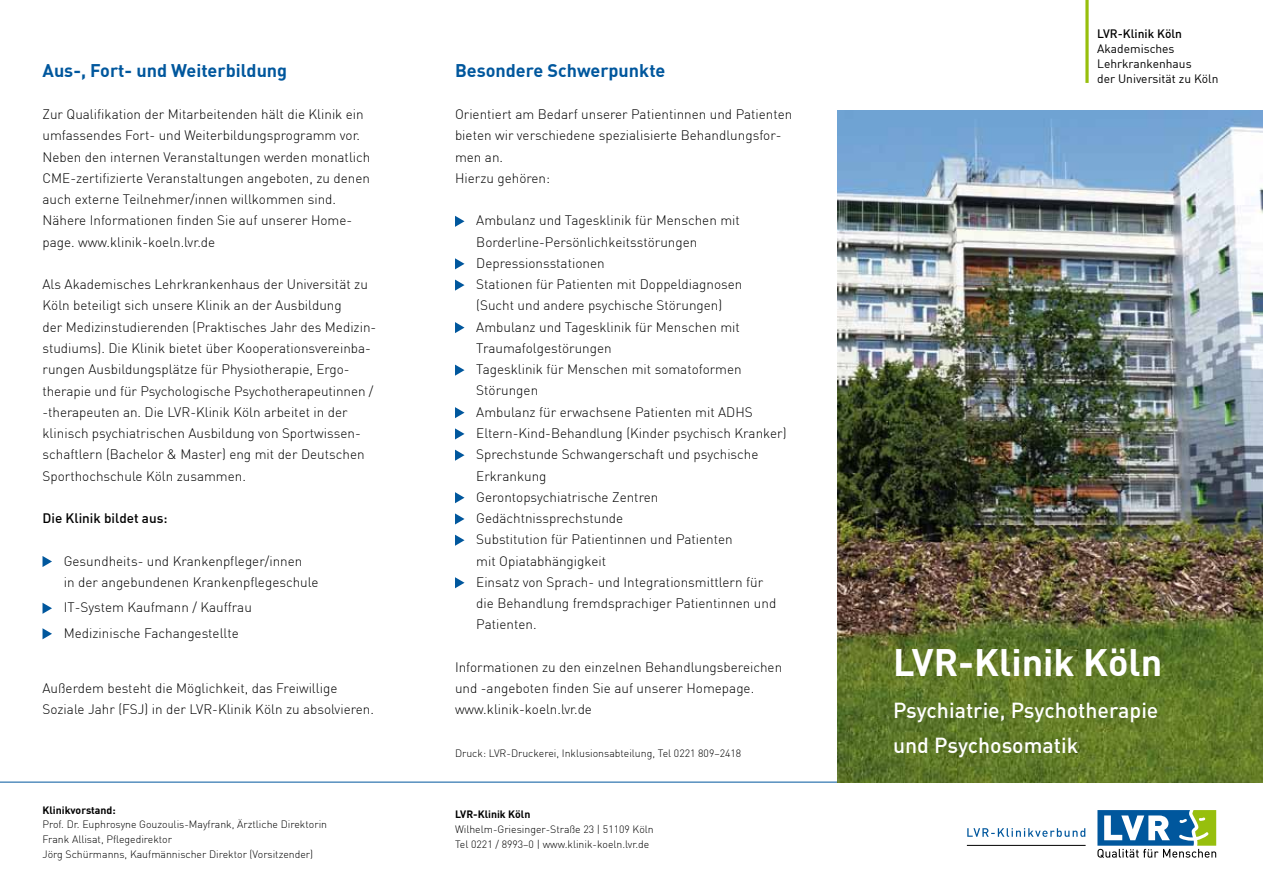
<style>
.page{position:relative;width:1263px;height:893px;background:#fff}
.page>*{position:absolute;margin:0;border:0;box-sizing:border-box;transform-origin:0 0}
.t1{font:700 37.5px "DIN";color:#fff}
.t2{font:500 21.3px/34.2px "DIN";color:#fff}
.t3{font:700 18px "DIN";color:#00579d}
.t4{font:300 13.5px/21.3px "DIN";color:#000}
.t5{font:500 13.5px "DIN";color:#000}
.t6{font:12px/14.9px "DIN";color:#000}
.t7{font:500 12px "DIN";color:#000}
.t8{font:300 10.5px/14.9px "DIN";color:#000}
.t9{font:700 10.5px "DIN";color:#000}
</style>
<div class="page">
<hr style="left:0;top:782px;width:860px;height:1px;background:#00579d">
<div style="left:838px;top:782px;width:425px;height:111px;background:#fff"></div>
<svg style="left:1085px;top:0;width:4px;height:83px"></svg>
<svg style="left:967px;top:828px;width:118px;height:9px"></svg>
<svg style="left:1097px;top:810px;width:119px;height:48px"></svg>
<hr style="left:967px;top:845px;width:118px;height:1px;background:#000">
<img style="left:838px;top:111px;width:425px;height:671px">
<svg style="left:43px;top:556px;width:9px;height:11px"></svg>
<svg style="left:43px;top:603px;width:9px;height:11px"></svg>
<svg style="left:43px;top:628px;width:9px;height:11px"></svg>
<svg style="left:455px;top:216px;width:9px;height:11px"></svg>
<svg style="left:455px;top:258px;width:9px;height:11px"></svg>
<svg style="left:455px;top:280px;width:9px;height:11px"></svg>
<svg style="left:455px;top:322px;width:9px;height:11px"></svg>
<svg style="left:455px;top:365px;width:9px;height:11px"></svg>
<svg style="left:455px;top:407px;width:9px;height:11px"></svg>
<svg style="left:455px;top:428px;width:9px;height:11px"></svg>
<svg style="left:455px;top:450px;width:9px;height:11px"></svg>
<svg style="left:455px;top:492px;width:9px;height:11px"></svg>
<svg style="left:455px;top:513px;width:9px;height:11px"></svg>
<svg style="left:455px;top:535px;width:9px;height:11px"></svg>
<svg style="left:455px;top:577px;width:9px;height:11px"></svg>
<h3 class="t3" style="left:43px;top:58px;width:246px">Aus-, Fort- und Weiterbildung</h3>
<p class="t4" style="left:43px;top:103px;width:329px">Zur Qualifikation der Mitarbeitenden hält die Klinik ein umfassendes Fort- und Weiterbildungsprogramm vor.<br>Neben den internen Veranstaltungen werden monatlich CME-zertifizierte Veranstaltungen angeboten, zu denen auch externe Teilnehmer/innen willkommen sind.<br>Nähere Informationen finden Sie auf unserer Home&shy;page. www.klinik-koeln.lvr.de</p>
<p class="t4" style="left:43px;top:274px;width:333px">Als Akademisches Lehrkrankenhaus der Universität zu Köln beteiligt sich unsere Klinik an der Ausbildung<br>der Medizinstudierenden (Praktisches Jahr des Medizin&shy;studiums). Die Klinik bietet über Kooperationsvereinba&shy;rungen Ausbildungsplätze für Physiotherapie, Ergo&shy;therapie und für Psychologische Psychotherapeutinnen / -therapeuten an. Die LVR-Klinik Köln arbeitet in der klinisch psychiatrischen Ausbildung von Sportwissen&shy;schaftlern (Bachelor &amp; Master) eng mit der Deutschen Sporthochschule Köln zusammen.</p>
<p class="t5" style="left:43px;top:510px;width:127px">Die Klinik bildet aus:</p>
<p class="t4" style="left:64px;top:550px;width:256px">Gesundheits- und Krankenpfleger/innen<br>in der angebundenen Krankenpflegeschule</p>
<p class="t4" style="left:64px;top:595px;width:190px;line-height:25.5px">IT-System Kaufmann / Kauffrau<br>Medizinische Fachangestellte</p>
<p class="t4" style="left:43px;top:677px;width:333px">Außerdem besteht die Möglichkeit, das Freiwillige<br>Soziale Jahr (FSJ) in der LVR-Klinik Köln zu absolvieren.</p>
<p class="t9" style="left:43px;top:803px;width:75px">Klinikvorstand:</p>
<p class="t8" style="left:43px;top:817px;width:286px">Prof. Dr. Euphrosyne Gouzoulis-Mayfrank, Ärztliche Direktorin<br>Frank Allisat, Pflegedirektor<br>Jörg Schürmanns, Kaufmännischer Direktor (Vorsitzender)</p>
<h3 class="t3" style="left:455px;top:58px;width:212px">Besondere Schwerpunkte</h3>
<p class="t4" style="left:455px;top:103px;width:339px">Orientiert am Bedarf unserer Patientinnen und Patienten bieten wir verschiedene spezialisierte Behandlungsfor&shy;men an.<br>Hierzu gehören:</p>
<p class="t4" style="left:476px;top:210px;width:312px">Ambulanz und Tagesklinik für Menschen mit Borderline-Persönlichkeitsstörungen Depressionsstationen<br>Stationen für Patienten mit Doppeldiagnosen<br>(Sucht und andere psychische Störungen)<br>Ambulanz und Tagesklinik für Menschen mit Traumafolgestörungen<br>Tagesklinik für Menschen mit somatoformen Störungen<br>Ambulanz für erwachsene Patienten mit ADHS Eltern-Kind-Behandlung (Kinder psychisch Kranker)<br>Sprechstunde Schwangerschaft und psychische Erkrankung<br>Gerontopsychiatrische Zentren Gedächtnissprechstunde<br>Substitution für Patientinnen und Patienten<br>mit Opiatabhängigkeit<br>Einsatz von Sprach- und Integrationsmittlern für<br>die Behandlung fremdsprachiger Patientinnen und Patienten.</p>
<p class="t4" style="left:455px;top:656px;width:329px">Informationen zu den einzelnen Behandlungsbereichen und -angeboten finden Sie auf unserer Homepage. www.klinik-koeln.lvr.de</p>
<p class="t8" style="left:455px;top:746px;width:288px">Druck: LVR-Druckerei, Inklusionsabteilung, Tel 0221 809–2418</p>
<p class="t9" style="left:455px;top:808px;width:77px">LVR-Klinik Köln</p>
<p class="t8" style="left:455px;top:822px;width:200px">Wilhelm-Griesinger-Straße 23 | 51109 Köln<br>Tel 0221 / 8993–0 | www.klinik-koeln.lvr.de</p>
<p class="t7" style="left:1097px;top:26px;width:86px">LVR-Klinik Köln</p>
<p class="t6" style="left:1097px;top:41px;width:123px">Akademisches<br>Lehrkrankenhaus<br>der Universität zu Köln</p>
<h1 class="t1" style="left:893px;top:637px;width:271px">LVR-Klinik Köln</h1>
<h2 class="t2" style="left:893px;top:693px;width:267px">Psychiatrie, Psychotherapie und Psychosomatik</h2>
</div>
